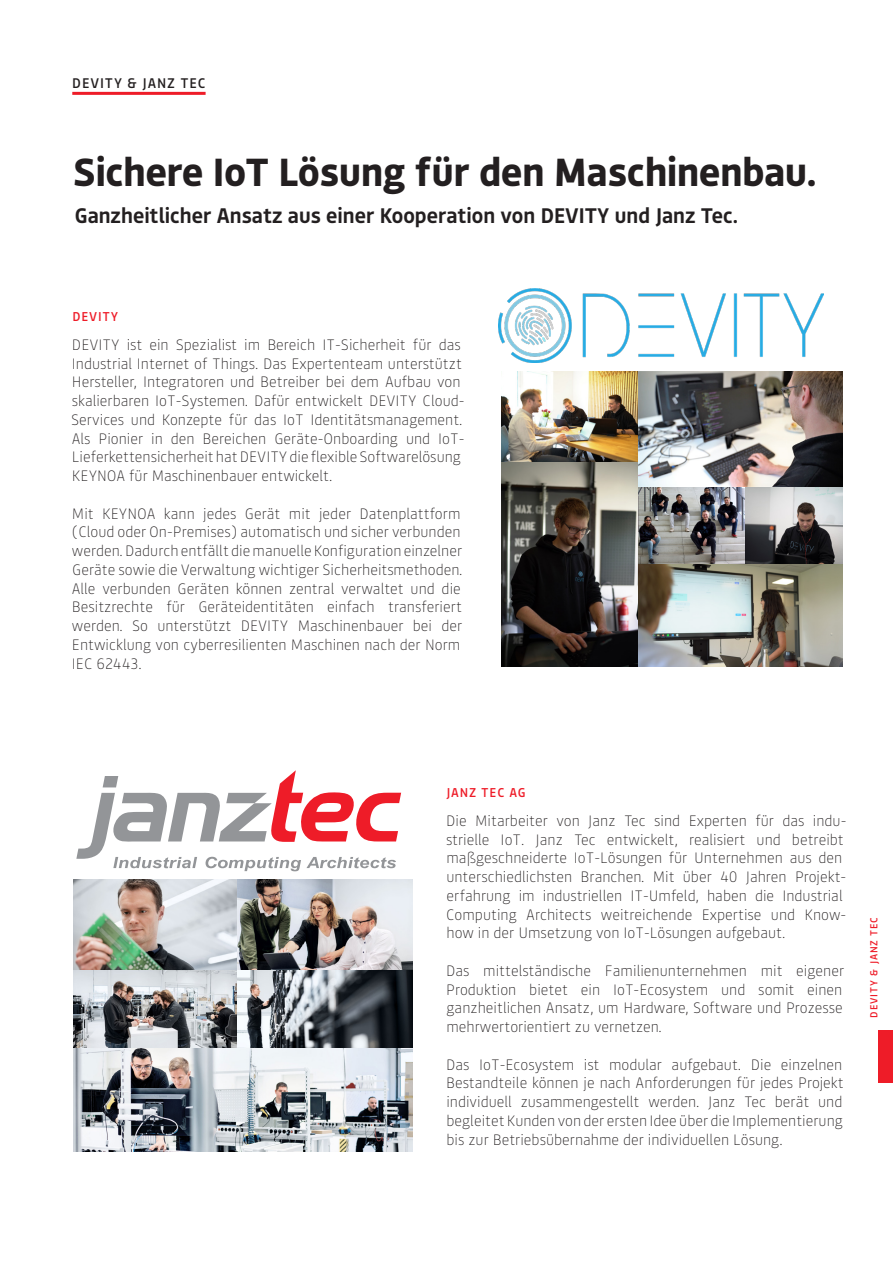
<style>
.page{position:relative;width:893px;height:1263px;background:#fff}
.page>*{position:absolute;margin:0;border:0;box-sizing:border-box;transform-origin:0 0}
.Headline_1{font:700 39px "Bould";color:#231f20}
.Headline_1-2{font:600 21px "Bould";color:#231f20}
.Tabelle{font:200 15px/18.8px "Bould";color:#231f20}
.Komponenten{font:500 13.8px "Bould";letter-spacing:.065em;color:#231f20}
.UPLINE{font:500 12.75px "Bould";letter-spacing:.065em;color:#ee1c28}
.t1{font:500 10.2px "Bould";letter-spacing:.085em;color:#ee1c28}
</style>
<div class="page">
<div style="left:878px;top:1030px;width:15px;height:53px;background:#ee1c28"></div>
<hr style="left:72px;top:92px;width:134px;height:3px;background:#ee1c28">
<img style="left:74px;top:879px;width:163px;height:168px">
<img style="left:74px;top:1047px;width:338px;height:104px">
<img style="left:237px;top:879px;width:175px;height:92px">
<img style="left:237px;top:971px;width:175px;height:76px">
<svg style="left:76px;top:770px;width:325px;height:101px"></svg>
<img style="left:499px;top:289px;width:325px;height:73px">
<img style="left:502px;top:372px;width:136px;height:295px">
<img style="left:744px;top:486px;width:99px;height:78px">
<img style="left:638px;top:486px;width:106px;height:78px">
<img style="left:638px;top:372px;width:205px;height:114px">
<img style="left:638px;top:564px;width:205px;height:103px">
<p class="Komponenten" style="left:72px;top:74px;width:135px">DEVITY &amp; JANZ TEC</p>
<p class="Headline_1" style="left:74px;top:144px;width:744px">Sichere IoT Lösung für den Maschinenbau.</p>
<p class="Headline_1-2" style="left:75px;top:201px;width:665px">Ganzheitlicher Ansatz aus einer Kooperation von DEVITY und Janz Tec.</p>
<p class="UPLINE" style="left:73px;top:308px;width:47px">DEVITY</p>
<p class="Tabelle" style="left:71px;top:334px;width:395px">DEVITY ist ein Spezialist im Bereich IT-Sicherheit für das Industrial Internet of Things. Das Expertenteam unterstützt Hersteller, Integratoren und Betreiber bei dem Aufbau von skalierbaren IoT-Systemen. Dafür entwickelt DEVITY Cloud-Services und Konzepte für das IoT Identitätsmanagement.<br>Als Pionier in den Bereichen Geräte-Onboarding und IoT-Lieferkettensicherheit hat DEVITY die flexible Softwarelösung KEYNOA für Maschinenbauer entwickelt.</p>
<p class="Tabelle" style="left:72px;top:503px;width:392px">Mit KEYNOA kann jedes Gerät mit jeder Datenplattform (Cloud oder On-Premises) automatisch und sicher verbunden werden. Dadurch entfällt die manuelle Konfiguration einzelner Geräte sowie die Verwaltung wichtiger Sicherheitsmethoden.<br>Alle verbunden Geräten können zentral verwaltet und die Besitzrechte für Geräteidentitäten einfach transferiert werden. So unterstützt DEVITY Maschinenbauer bei der Entwicklung von cyberresilienten Maschinen nach der Norm IEC 62443.</p>
<p class="UPLINE" style="left:446px;top:783px;width:81px">JANZ TEC AG</p>
<p class="Tabelle" style="left:446px;top:810px;width:402px">Die Mitarbeiter von Janz Tec sind Experten für das indu&shy;strielle IoT. Janz Tec entwickelt, realisiert und betreibt maßgeschneiderte IoT-Lösungen für Unternehmen aus den unterschiedlichsten Branchen. Mit über 40 Jahren Projekt&shy;erfahrung im industriellen IT-Umfeld, haben die Industrial Computing Architects weitreichende Expertise und Know&shy;how in der Umsetzung von IoT-Lösungen aufgebaut.</p>
<p class="Tabelle" style="left:446px;top:960px;width:399px;text-align:justify">Das mittelständische Familienunternehmen mit eigener Produktion bietet ein IoT-Ecosystem und somit einen ganzheitlichen Ansatz, um Hardware, Software und Prozesse mehrwertorientiert zu vernetzen.</p>
<p class="Tabelle" style="left:446px;top:1054px;width:399px;text-align:justify">Das IoT-Ecosystem ist modular aufgebaut. Die einzelnen Bestandteile können je nach Anforderungen für jedes Projekt individuell zusammengestellt werden. Janz Tec berät und begleitet Kunden von der ersten Idee über die Implementierung bis zur Betriebsübernahme der individuellen Lösung.</p>
<p class="t1" style="left:867px;top:1017px;width:102px;rotate:-90deg">DEVITY &amp; JANZ TEC</p>
</div>
